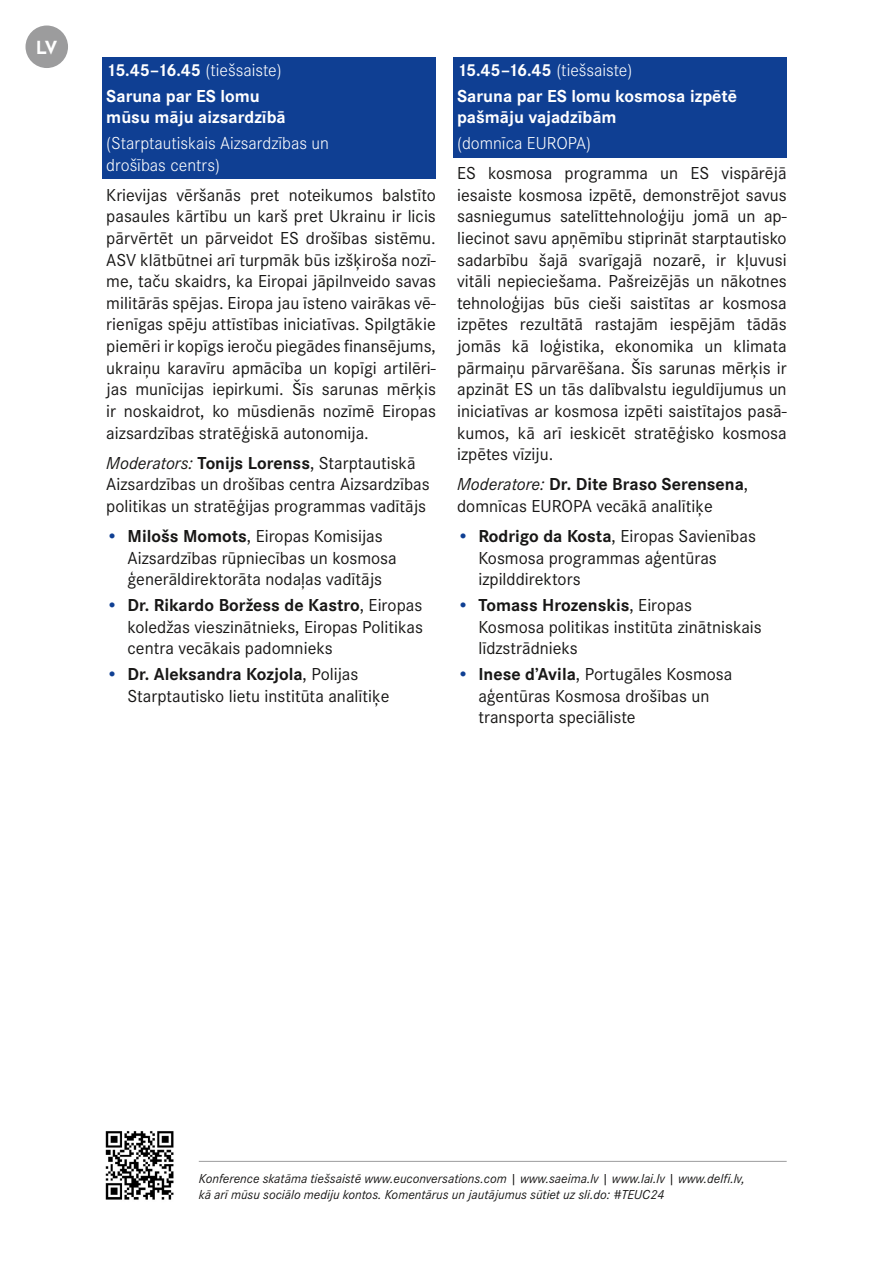
<style>
.page{position:relative;width:893px;height:1263px;background:#fff}
.page>*{position:absolute;margin:0;border:0;box-sizing:border-box;transform-origin:0 0}
.t1{font:18px/21.6px "Corporate S Pro";color:#181716}
.t2{font:700 18px/25.8px "Corporate S Pro";color:#fff}
.t3{font:300 18px/21.6px "Corporate S Pro";color:#fff}
.t4{font:700 18px "Josefin Sans";color:#fff}
.t5{font:italic 13.5px/16.2px "Corporate S Pro";color:#181716}
.s1{font-weight:300}
.s2{font-style:italic}
.s3{font-weight:700}
.s4{color:#0f3f93}
</style>
<div class="page">
<div style="left:26px;top:26px;width:42px;height:42px;background:#9c9c9d;border-radius:50%"></div>
<hr style="left:199px;top:1161px;width:588px;height:1px;background:#9c9c9d">
<img style="left:105px;top:1131px;width:69px;height:69px">
<div style="left:102px;top:57px;width:334px;height:27px;background:#0f3f93"></div>
<div style="left:102px;top:83px;width:334px;height:48px;background:#0f3f93"></div>
<div style="left:102px;top:131px;width:334px;height:48px;background:#0f3f93"></div>
<div style="left:453px;top:57px;width:334px;height:27px;background:#0f3f93"></div>
<div style="left:453px;top:83px;width:334px;height:48px;background:#0f3f93"></div>
<div style="left:453px;top:131px;width:334px;height:26px;background:#0f3f93"></div>
<p class="t4" style="left:36px;top:31px;width:24px">LV</p>
<p class="t2" style="left:106px;top:56px;width:177px">15.45–16.45 <span class="s1">(tiešsaiste)<br></span>Saruna par ES lomu</p>
<p class="t2" style="left:106px;top:103px;width:181px">mūsu māju aizsardzībā</p>
<p class="t3" style="left:106px;top:131px;width:224px">(Starptautiskais Aizsardzības un drošības centrs)</p>
<p class="t1" style="left:106px;top:183px;width:331px;text-align:justify">Krievijas vēršanās pret noteikumos balstīto pasaules kārtību un karš pret Ukrainu ir licis pārvērtēt un pārveidot ES drošības sistēmu.<br>ASV klātbūtnei arī turpmāk būs izšķiroša nozī&shy;me, taču skaidrs, ka Eiropai jāpilnveido savas militārās spējas. Eiropa jau īsteno vairākas vē&shy;rienīgas spēju attīstības iniciatīvas. Spilgtākie piemēri ir kopīgs ieroču piegādes finansējums, ukraiņu karavīru apmācība un kopīgi artilēri&shy;jas munīcijas iepirkumi. Šīs sarunas mērķis ir noskaidrot, ko mūsdienās nozīmē Eiropas aizsardzības stratēģiskā autonomija.</p>
<p class="t1" style="left:106px;top:450px;width:325px"><span class="s2">Moderators:</span> <span class="s3">Tonijs Lorenss</span>, Starptautiskā<br>Aizsardzības un drošības centra Aizsardzības politikas un stratēģijas programmas vadītājs</p>
<p class="t1" style="left:128px;top:524px;width:271px;text-indent:-21px"><span class="s4">•</span> <span class="s3">Milošs Momots</span>, Eiropas Komisijas<br>Aizsardzības rūpniecības un kosmosa ģenerāldirektorāta nodaļas vadītājs</p>
<p class="t1" style="left:128px;top:593px;width:297px;text-align:justify;text-indent:-21px"><span class="s4">•</span> <span class="s3">Dr. Rikardo Boržess de Kastro</span>, Eiropas koledžas vieszinātnieks, Eiropas Politikas centra vecākais padomnieks</p>
<p class="t1" style="left:128px;top:662px;width:264px;text-indent:-21px"><span class="s4">•</span> <span class="s3">Dr. Aleksandra Kozjola</span>, Polijas<br>Starptautisko lietu institūta analītiķe</p>
<p class="t2" style="left:457px;top:56px;width:282px">15.45–16.45 <span class="s1">(tiešsaiste)<br></span>Saruna par ES lomu kosmosa izpētē</p>
<p class="t2" style="left:457px;top:103px;width:161px">pašmāju vajadzībām</p>
<p class="t3" style="left:457px;top:131px;width:136px">(domnīca EUROPA)</p>
<p class="t1" style="left:457px;top:161px;width:331px;text-align:justify">ES kosmosa programma un ES vispārējā iesaiste kosmosa izpētē, demonstrējot savus sasniegumus satelīttehnoloģiju jomā un ap&shy;liecinot savu apņēmību stiprināt starptautisko sadarbību šajā svarīgajā nozarē, ir kļuvusi vitāli nepieciešama. Pašreizējās un nākotnes tehnoloģijas būs cieši saistītas ar kosmosa izpētes rezultātā rastajām iespējām tādās jomās kā loģistika, ekonomika un klimata pārmaiņu pārvarēšana. Šīs sarunas mērķis ir apzināt ES un tās dalībvalstu ieguldījumus un iniciatīvas ar kosmosa izpēti saistītajos pasā&shy;kumos, kā arī ieskicēt stratēģisko kosmosa izpētes vīziju.</p>
<p class="t1" style="left:457px;top:472px;width:293px"><span class="s2">Moderatore:</span> <span class="s3">Dr. Dite Braso Serensena</span>, domnīcas EUROPA vecākā analītiķe</p>
<p class="t1" style="left:478px;top:524px;width:279px;text-indent:-21px"><span class="s4">•</span> <span class="s3">Rodrigo da Kosta</span>, Eiropas Savienības<br>Kosmosa programmas aģentūras izpilddirektors</p>
<p class="t1" style="left:478px;top:593px;width:285px;text-indent:-21px"><span class="s4">•</span> <span class="s3">Tomass Hrozenskis</span>, Eiropas<br>Kosmosa politikas institūta zinātniskais līdzstrādnieks</p>
<p class="t1" style="left:478px;top:662px;width:255px;text-indent:-21px"><span class="s4">•</span> <span class="s3">Inese d’Avila</span>, Portugāles Kosmosa aģentūras Kosmosa drošības un transporta speciāliste</p>
<p class="t5" style="left:199px;top:1169px;width:548px">Konference skatāma tiešsaistē www.euconversations.com | www.saeima.lv | www.lai.lv | www.delfi.lv, kā arī mūsu sociālo mediju kontos. Komentārus un jautājumus sūtiet uz sli.do: #TEUC24</p>
</div>
